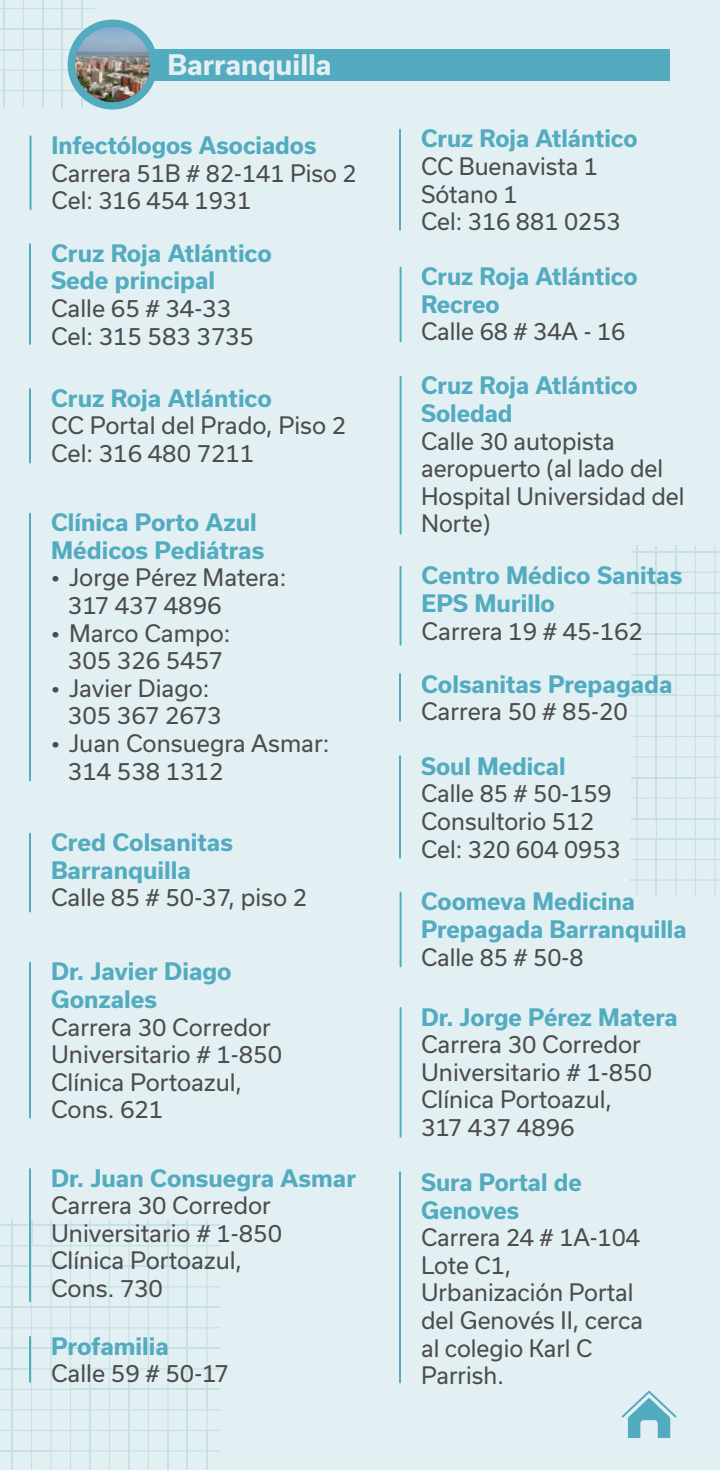
<style>
.page{position:relative;width:720px;height:1470px;background:#e3f0f3}
.page>*{position:absolute;margin:0;border:0;box-sizing:border-box;transform-origin:0 0}
.t1{font:700 27px "Usual";color:#e3f0f3}
.t2{font:23px/27.6px "Usual";color:#4c4c4c}
.t3{font:700 23px/27.6px "Usual";color:#53abc0}
</style>
<div class="page">
<svg style="left:630px;top:546px;width:90px;height:351px"></svg>
<svg style="left:0;top:0;width:95px;height:107px"></svg>
<svg style="left:0;top:1219px;width:221px;height:251px"></svg>
<div style="left:118px;top:49px;width:552px;height:32px;background:#53abc0"></div>
<div style="left:68px;top:20px;width:90px;height:90px;background:#53abc0;border-radius:50%"></div>
<img style="left:75px;top:27px;width:75px;height:75px;border-radius:38px">
<svg style="left:622px;top:1391px;width:54px;height:47px"></svg>
<hr style="left:29px;top:244px;width:2px;height:100px;background:#53abc0">
<hr style="left:399px;top:130px;width:2px;height:100px;background:#53abc0">
<hr style="left:29px;top:389px;width:2px;height:74px;background:#53abc0">
<hr style="left:30px;top:136px;width:2px;height:73px;background:#53abc0">
<hr style="left:29px;top:514px;width:2px;height:266px;background:#53abc0">
<hr style="left:400px;top:567px;width:2px;height:78px;background:#53abc0">
<hr style="left:29px;top:834px;width:2px;height:78px;background:#53abc0">
<hr style="left:29px;top:963px;width:2px;height:155px;background:#53abc0">
<hr style="left:29px;top:1169px;width:2px;height:132px;background:#53abc0">
<hr style="left:29px;top:1337px;width:2px;height:45px;background:#53abc0">
<hr style="left:400px;top:893px;width:2px;height:73px;background:#53abc0">
<hr style="left:400px;top:1008px;width:2px;height:129px;background:#53abc0">
<hr style="left:400px;top:268px;width:2px;height:73px;background:#53abc0">
<hr style="left:400px;top:377px;width:2px;height:157px;background:#53abc0">
<hr style="left:399px;top:756px;width:2px;height:102px;background:#53abc0">
<hr style="left:399px;top:1172px;width:2px;height:211px;background:#53abc0">
<hr style="left:399px;top:674px;width:2px;height:47px;background:#53abc0">
<p class="t1" style="left:168px;top:49px;width:166px">Barranquilla</p>
<p class="t3" style="left:52px;top:132px;width:266px">Infectólogos Asociados</p>
<p class="t2" style="left:52px;top:159px;width:307px">Carrera 51B # 82-141 Piso 2<br>Cel: 316 454 1931</p>
<p class="t3" style="left:51px;top:239px;width:222px">Cruz Roja Atlántico<br>Sede principal</p>
<p class="t2" style="left:51px;top:295px;width:204px">Calle 65 # 34-33<br>Cel: 315 583 3735</p>
<p class="t3" style="left:51px;top:384px;width:222px">Cruz Roja Atlántico</p>
<p class="t2" style="left:51px;top:412px;width:297px">CC Portal del Prado, Piso 2<br>Cel: 316 480 7211</p>
<p class="t3" style="left:51px;top:509px;width:215px">Clínica Porto Azul<br>Médicos Pediátras</p>
<p class="t2" style="left:68px;top:564px;width:220px;text-indent:-17px">• Jorge Pérez Matera:<br>317 437 4896</p>
<p class="t2" style="left:51px;top:619px;width:181px;text-align:center">• Marco Campo:<br>305 326 5457</p>
<p class="t2" style="left:68px;top:674px;width:155px;text-indent:-17px">• Javier Diago:<br>305 367 2673</p>
<p class="t2" style="left:68px;top:730px;width:263px;text-indent:-17px">• Juan Consuegra Asmar:<br>314 538 1312</p>
<p class="t3" style="left:51px;top:829px;width:183px">Cred Colsanitas<br>Barranquilla</p>
<p class="t2" style="left:51px;top:884px;width:258px">Calle 85 # 50-37, piso 2</p>
<p class="t3" style="left:51px;top:958px;width:182px">Dr. Javier Diago<br>Gonzales</p>
<p class="t2" style="left:51px;top:1013px;width:233px">Carrera 30 Corredor<br>Universitario # 1-850<br>Clínica Portoazul,<br>Cons. 621</p>
<p class="t3" style="left:51px;top:1164px;width:307px">Dr. Juan Consuegra Asmar</p>
<p class="t2" style="left:51px;top:1192px;width:233px">Carrera 30 Corredor<br>Universitario # 1-850<br>Clínica Portoazul,<br>Cons. 730</p>
<p class="t3" style="left:51px;top:1332px;width:119px">Profamilia</p>
<p class="t2" style="left:51px;top:1360px;width:180px">Calle 59 # 50-17</p>
<p class="t3" style="left:421px;top:125px;width:218px">Cruz Roja Atlántico</p>
<p class="t2" style="left:421px;top:152px;width:201px">CC Buenavista 1<br>Sótano 1<br>Cel: 316 881 0253</p>
<p class="t3" style="left:421px;top:263px;width:218px">Cruz Roja Atlántico<br>Recreo</p>
<p class="t2" style="left:421px;top:318px;width:206px">Calle 68 # 34A - 16</p>
<p class="t3" style="left:421px;top:372px;width:218px">Cruz Roja Atlántico<br>Soledad</p>
<p class="t2" style="left:421px;top:427px;width:265px">Calle 30 autopista aeropuerto (al lado del<br>Hospital Universidad del<br>Norte)</p>
<p class="t3" style="left:422px;top:562px;width:262px">Centro Médico Sanitas<br>EPS Murillo</p>
<p class="t2" style="left:422px;top:617px;width:223px">Carrera 19 # 45-162</p>
<p class="t3" style="left:421px;top:670px;width:253px">Colsanitas Prepagada</p>
<p class="t2" style="left:421px;top:698px;width:208px">Carrera 50 # 85-20</p>
<p class="t3" style="left:421px;top:752px;width:146px">Soul Medical</p>
<p class="t2" style="left:421px;top:780px;width:201px">Calle 85 # 50-159<br>Consultorio 512<br>Cel: 320 604 0953</p>
<p class="t3" style="left:421px;top:888px;width:267px">Coomeva Medicina<br>Prepagada Barranquilla</p>
<p class="t2" style="left:421px;top:943px;width:164px">Calle 85 # 50-8</p>
<p class="t3" style="left:421px;top:1003px;width:258px">Dr. Jorge Pérez Matera</p>
<p class="t2" style="left:421px;top:1031px;width:233px">Carrera 30 Corredor<br>Universitario # 1-850<br>Clínica Portoazul,<br>317 437 4896</p>
<p class="t3" style="left:421px;top:1169px;width:162px">Sura Portal de<br>Genoves</p>
<p class="t2" style="left:421px;top:1224px;width:223px">Carrera 24 # 1A-104<br>Lote C1,<br>Urbanización Portal del Genovés II, cerca al colegio Karl C<br>Parrish.</p>
</div>
